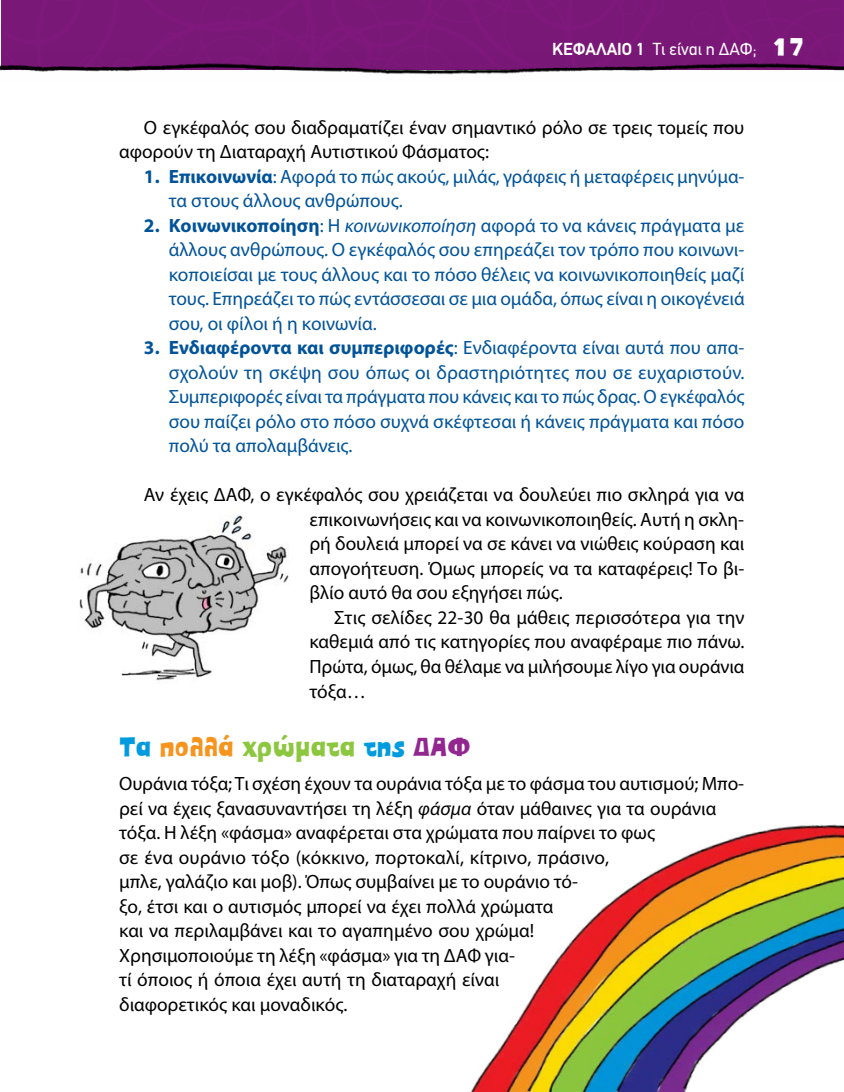
<style>
.page{position:relative;width:844px;height:1092px;background:#fff}
.page>*{position:absolute;margin:0;border:0;box-sizing:border-box;transform-origin:0 0}
.t1{font:900 28px "PF Cereal";color:#8dc63f}
.t2{font:19.25px/24.5px "Myriad Pro";color:#000}
.t3{font:19.25px/24.5px "Myriad Pro";color:#005399;text-align:justify}
.t4{font:17.5px "PF Din Text";color:#fff}
.s1{font-weight:700}
.s2{font-family:"PF Cereal";font-weight:900;font-size:25.2px}
.s3{font-style:italic}
.s4{color:#009bdf}
.s5{color:#f7941e}
.s6{color:#92278f}
</style>
<div class="page">
<div style="left:5px;top:0;width:838px;height:53px;background:#7a1878"></div>
<img style="left:0;top:53px;width:843px;height:22px">
<img style="left:471px;top:824px;width:372px;height:267px">
<img style="left:79px;top:515px;width:210px;height:166px">
<p class="t4" style="left:552px;top:38px;width:253px"><span class="s1">ΚΕΦΑΛΑΙΟ 1</span> Τι είναι η ΔΑΦ; <span class="s2">17</span></p>
<p class="t2" style="left:119px;top:114px;width:626px;text-indent:25px">Ο εγκέφαλός σου διαδραματίζει έναν σημαντικό ρόλο σε τρεις τομείς που αφορούν τη Διαταραχή Αυτιστικού Φάσματος:</p>
<p class="t3" style="left:169px;top:163px;width:577px;text-indent:-25px"><span class="s1">1. Επικοινωνία</span>: Αφορά το πώς ακούς, μιλάς, γράφεις ή μεταφέρεις μηνύμα&shy;τα στους άλλους ανθρώπους.</p>
<p class="t3" style="left:169px;top:213px;width:577px;text-indent:-25px"><span class="s1">2. Κοινωνικοποίηση</span>: Η <span class="s3">κοινωνικοποίηση</span> αφορά το να κάνεις πράγματα με άλλους ανθρώπους. Ο εγκέφαλός σου επηρεάζει τον τρόπο που κοινωνι&shy;κοποιείσαι με τους άλλους και το πόσο θέλεις να κοινωνικοποιηθείς μαζί τους. Επηρεάζει το πώς εντάσσεσαι σε μια ομάδα, όπως είναι η οικογένειά σου, οι φίλοι ή η κοινωνία.</p>
<p class="t3" style="left:169px;top:335px;width:577px;text-indent:-25px"><span class="s1">3. Ενδιαφέροντα και συμπεριφορές</span>: Ενδιαφέροντα είναι αυτά που απα&shy;σχολούν τη σκέψη σου όπως οι δραστηριότητες που σε ευχαριστούν.<br>Συμπεριφορές είναι τα πράγματα που κάνεις και το πώς δρας. Ο εγκέφαλός σου παίζει ρόλο στο πόσο συχνά σκέφτεσαι ή κάνεις πράγματα και πόσο πολύ τα απολαμβάνεις.</p>
<p class="t2" style="left:309px;top:482px;width:436px;text-align:justify;text-indent:-165px">Αν έχεις ΔΑΦ, ο εγκέφαλός σου χρειάζεται να δουλεύει πιο σκληρά για να επικοινωνήσεις και να κοινωνικοποιηθείς. Αυτή η σκλη&shy;ρή δουλειά μπορεί να σε κάνει να νιώθεις κούραση και απογοήτευση. Όμως μπορείς να τα καταφέρεις! Το βι&shy;βλίο αυτό θα σου εξηγήσει πώς.</p>
<p class="t2" style="left:309px;top:605px;width:436px;text-align:justify;text-indent:25px">Στις σελίδες 22-30 θα μάθεις περισσότερα για την καθεμιά από τις κατηγορίες που αναφέραμε πιο πάνω.<br>Πρώτα, όμως, θα θέλαμε να μιλήσουμε λίγο για ουράνια τόξα…</p>
<h1 class="t1" style="left:119px;top:732px;width:353px"><span class="s4">Τα</span> <span class="s5">πολλά</span> χρώματα <span class="s4">της</span> <span class="s6">ΔΑΦ</span></h1>
<p class="t2" style="left:119px;top:771px;width:626px">Ουράνια τόξα; Τι σχέση έχουν τα ουράνια τόξα με το φάσμα του αυτισμού; Μπο&shy;ρεί να έχεις ξανασυναντήσει τη λέξη <span class="s3">φάσμα</span> όταν μάθαινες για τα ουράνια τόξα. Η λέξη «φάσμα» αναφέρεται στα χρώματα που παίρνει το φως<br>σε ένα ουράνιο τόξο (κόκκινο, πορτοκαλί, κίτρινο, πράσινο,<br>μπλε, γαλάζιο και μοβ). Όπως συμβαίνει με το ουράνιο τό-<br>ξο, έτσι και ο αυτισμός μπορεί να έχει πολλά χρώματα<br>και να περιλαμβάνει και το αγαπημένο σου χρώμα!<br>Χρησιμοποιούμε τη λέξη «φάσμα» για τη ΔΑΦ για-<br>τί όποιος ή όποια έχει αυτή τη διαταραχή είναι<br>διαφορετικός και μοναδικός.</p>
</div>
